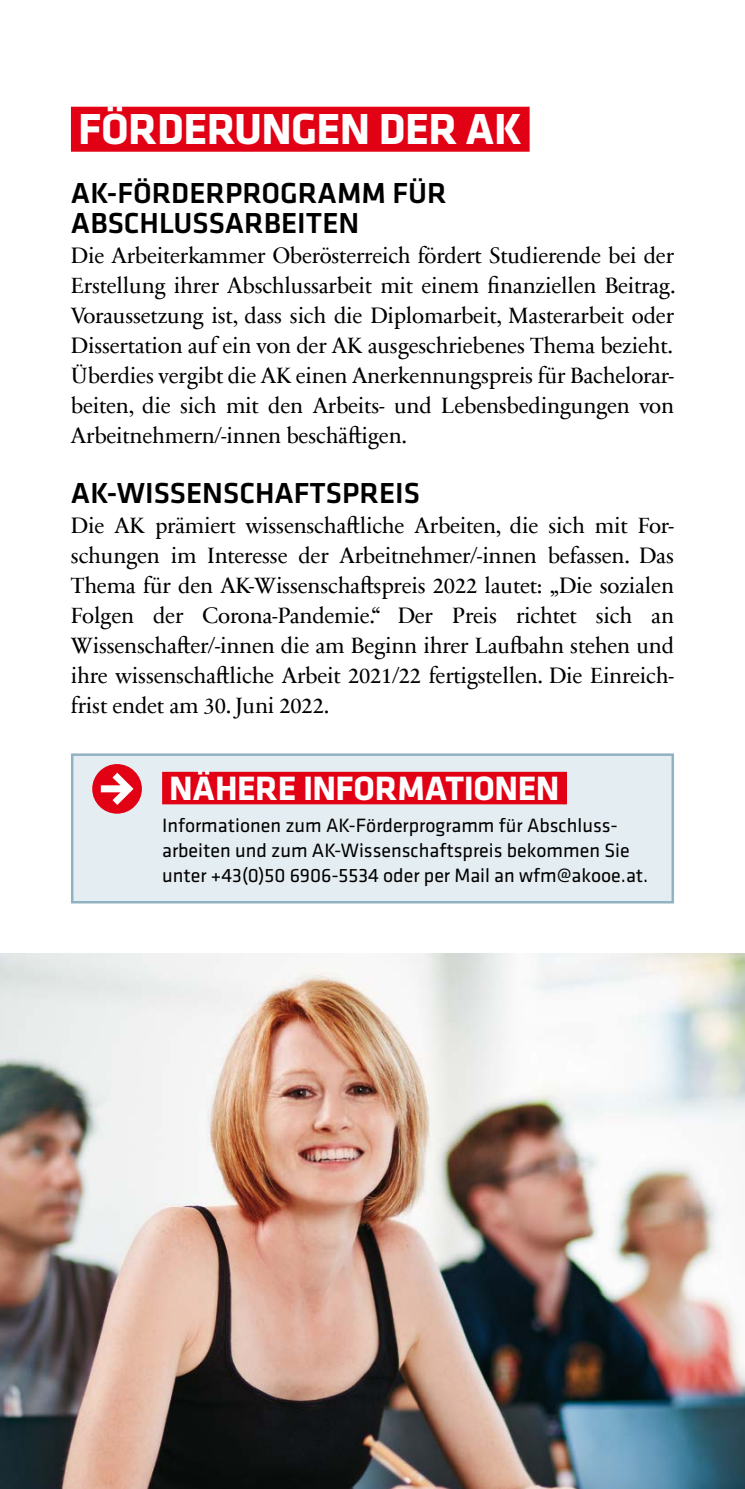
<style>
.page{position:relative;width:745px;height:1489px;background:#fff}
.page>*{position:absolute;margin:0;border:0;box-sizing:border-box;transform-origin:0 0}
.t1{font:700 45px "Klavika Basic";letter-spacing:-.015em;color:#fff}
.t2{font:700 35px "Klavika Basic";letter-spacing:-.015em;color:#fff}
.t3{font:500 30px/30px "Klavika Basic";color:#000}
.t4{font:22.5px/30px "Sabon Next Com";letter-spacing:-.01em;color:#000;text-align:justify}
.t5{font:20px/25px "Klavika Basic";color:#000}
</style>
<div class="page">
<div style="left:71px;top:107px;width:458px;height:45px;background:#e20015"></div>
<div style="left:72px;top:754px;width:600px;height:148px;background:#e4edf1"></div>
<div style="left:162px;top:771px;width:404px;height:33px;background:#e20015"></div>
<div style="left:71px;top:753px;width:602px;height:150px;border:2px solid #91b2c1"></div>
<div style="left:92px;top:764px;width:50px;height:49px;background:#e20015;border-radius:50%"></div>
<svg style="left:101px;top:772px;width:32px;height:33px"></svg>
<img style="left:0;top:953px;width:744px;height:535px">
<h1 class="t1" style="left:78px;top:97px;width:445px">FÖRDERUNGEN DER AK</h1>
<h3 class="t3" style="left:71px;top:177px;width:377px">AK-FÖRDERPROGRAMM FÜR<br>ABSCHLUSSARBEITEN</h3>
<p class="t4" style="left:71px;top:239px;width:605px">Die Arbeiterkammer Oberösterreich fördert Studierende bei der Erstellung ihrer Abschlussarbeit mit einem finanziellen Beitrag.<br>Voraussetzung ist, dass sich die Diplomarbeit, Masterarbeit oder Dissertation auf ein von der AK ausgeschriebenes Thema bezieht.<br>Überdies vergibt die AK einen Anerkennungspreis für Bachelorar&shy;beiten, die sich mit den Arbeits- und Lebensbedingungen von Arbeitnehmern/-innen beschäftigen.</p>
<h3 class="t3" style="left:71px;top:477px;width:350px">AK-WISSENSCHAFTSPREIS</h3>
<p class="t4" style="left:71px;top:509px;width:604px">Die AK prämiert wissenschaftliche Arbeiten, die sich mit For&shy;schungen im Interesse der Arbeitnehmer/-innen befassen. Das Thema für den AK-Wissenschaftspreis 2022 lautet: „Die sozialen Folgen der Corona-Pandemie.“ Der Preis richtet sich an Wissenschafter/-innen die am Beginn ihrer Laufbahn stehen und ihre wissenschaftliche Arbeit 2021/22 fertigstellen. Die Einreich&shy;frist endet am 30. Juni 2022.</p>
<h2 class="t2" style="left:169px;top:763px;width:391px">NÄHERE INFORMATIONEN</h2>
<p class="t5" style="left:162px;top:812px;width:487px">Informationen zum AK-Förderprogramm für Abschluss&shy;arbeiten und zum AK-Wissenschaftspreis bekommen Sie unter +43(0)50 6906-5534 oder per Mail an wfm@akooe.at.</p>
</div>
